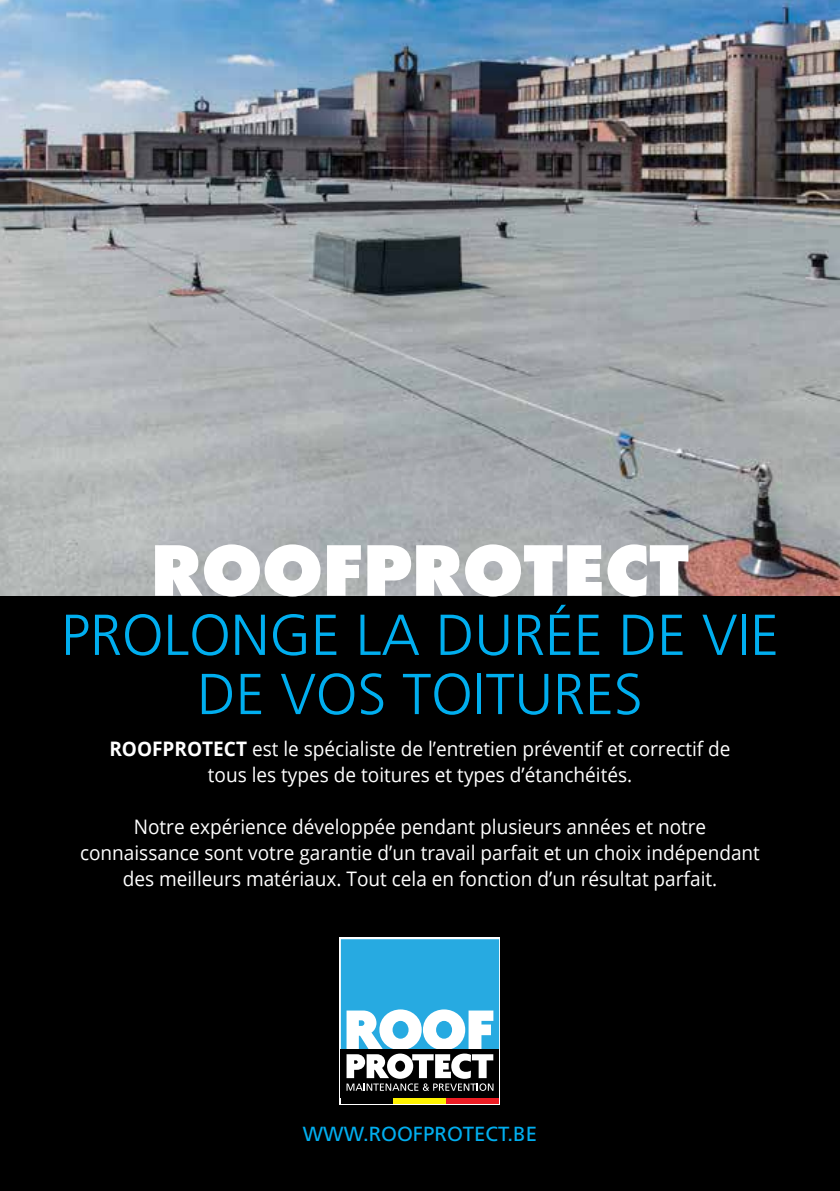
<style>
.page{position:relative;width:840px;height:1191px;background:#fff}
.page>*{position:absolute;margin:0;border:0;box-sizing:border-box;transform-origin:0 0}
.t1{font:800 67px "Futura CE";color:#fff}
.t2{font:300 57.6px/59.2px "Frutiger";color:#00aeef;text-align:center}
.t3{font:20.4px "Frutiger";color:#00aeef}
.t4{font:20px/26px "Open Sans";color:#fff;text-align:center;scale:.95 1}
.s1{font-weight:700}
</style>
<div class="page">
<div style="left:0;top:511px;width:839px;height:680px;background:#000"></div>
<svg style="left:339px;top:937px;width:161px;height:168px"></svg>
<div style="left:340px;top:939px;width:159px;height:110px;background:#27aae1"></div>
<div style="left:340px;top:1049px;width:159px;height:48px;background:#000"></div>
<div style="left:340px;top:1098px;width:53px;height:5px;background:#000"></div>
<div style="left:393px;top:1098px;width:53px;height:5px;background:#fff200"></div>
<div style="left:446px;top:1098px;width:53px;height:5px;background:#ed1d24"></div>
<svg style="left:346px;top:1009px;width:147px;height:81px"></svg>
<img style="left:0;top:0;width:839px;height:595px">
<h1 class="t1" style="left:151px;top:524px;width:539px">ROOFPROTECT</h1>
<h2 class="t2" style="left:61px;top:606px;width:719px">PROLONGE LA DURÉE DE VIE<br>DE VOS TOITURES</h2>
<p class="t4" style="left:109px;top:735px;width:655px"><span class="s1">ROOFPROTECT</span> est le spécialiste de l’entretien préventif et correctif de tous les types de toitures et types d’étanchéités.</p>
<p class="t4" style="left:80px;top:813px;width:716px">Notre expérience développée pendant plusieurs années et notre connaissance sont votre garantie d’un travail parfait et un choix indépendant des meilleurs matériaux. Tout cela en fonction d’un résultat parfait.</p>
<p class="t3" style="left:303px;top:1122px;width:235px">WWW.ROOFPROTECT.BE</p>
</div>
